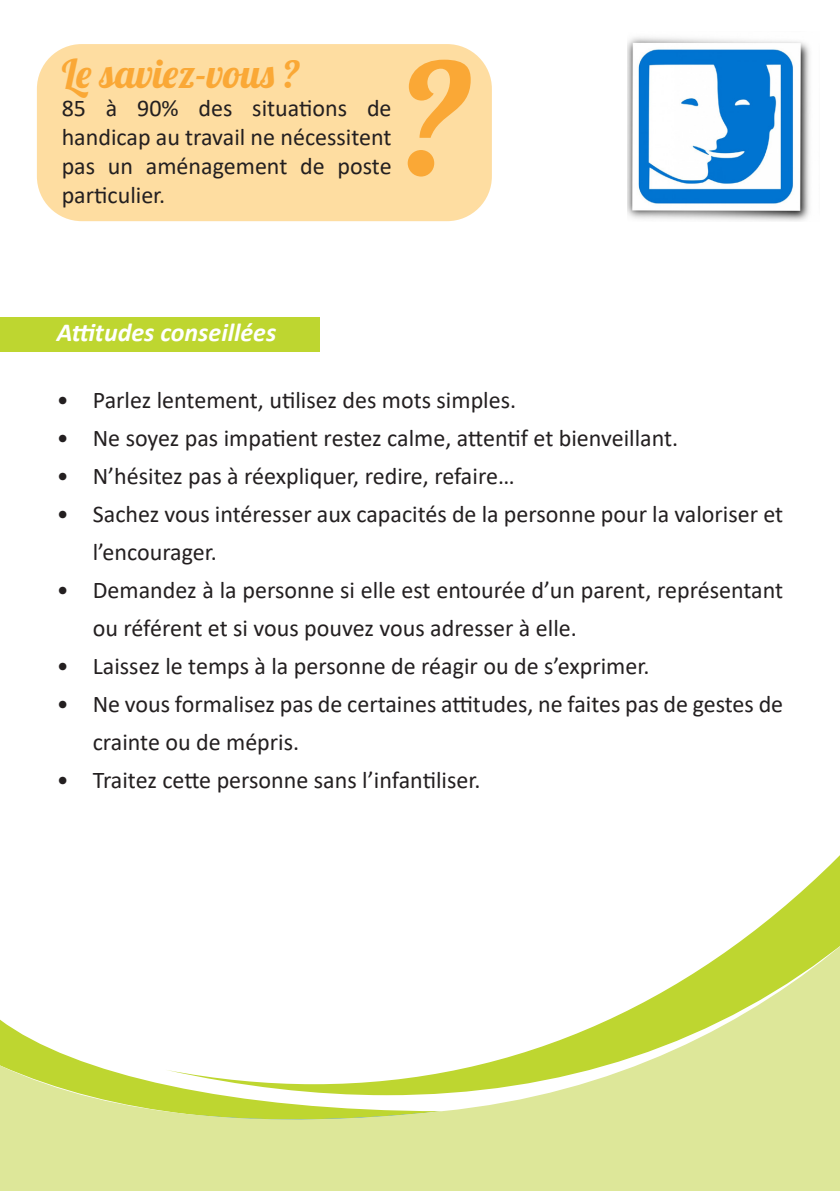
<style>
.page{position:relative;width:840px;height:1191px;background:#fff}
.page>*{position:absolute;margin:0;border:0;box-sizing:border-box;transform-origin:0 0}
.t1{font:167px "Lobster 1.4";color:#faa836}
.t2{font:40px "Lobster 1.4";letter-spacing:.025em;color:#faa836}
.t3{font:italic 700 26px "Calibri";color:#fff}
.t4{font:24px/38px "Calibri";color:#231f20}
</style>
<div class="page">
<svg style="left:746px;top:856px;width:93px;height:81px"></svg>
<svg style="left:0;top:937px;width:839px;height:254px"></svg>
<div style="left:0;top:317px;width:319px;height:34px;background:#bed630"></div>
<img style="left:627px;top:37px;width:183px;height:184px">
<div style="left:37px;top:44px;width:454px;height:177px;background:#fedda1;border-radius:45px"></div>
<p class="t2" style="left:62px;top:48px;width:240px">Le saviez-vous ?</p>
<p class="t4" style="left:62px;top:93px;width:331px;line-height:28.8px;text-align:justify">85 à 90% des situations de handicap au travail ne nécessitent pas un aménagement de poste particulier.</p>
<p class="t1" style="left:399px;top:9px;width:75px">?</p>
<p class="t3" style="left:57px;top:314px;width:221px">Attitudes conseillées</p>
<p class="t4" style="left:57px;top:380px;width:460px">• Parlez lentement, utilisez des mots simples.</p>
<p class="t4" style="left:57px;top:418px;width:622px">• Ne soyez pas impatient restez calme, attentif et bienveillant.</p>
<p class="t4" style="left:57px;top:456px;width:459px">• N’hésitez pas à réexpliquer, redire, refaire…</p>
<p class="t4" style="left:93px;top:494px;width:691px;text-indent:-36px">• Sachez vous intéresser aux capacités de la personne pour la valoriser et l’encourager.</p>
<p class="t4" style="left:93px;top:570px;width:691px;text-indent:-36px">• Demandez à la personne si elle est entourée d’un parent, représentant ou référent et si vous pouvez vous adresser à elle.</p>
<p class="t4" style="left:57px;top:646px;width:594px">• Laissez le temps à la personne de réagir ou de s’exprimer.</p>
<p class="t4" style="left:93px;top:684px;width:691px;text-indent:-36px">• Ne vous formalisez pas de certaines attitudes, ne faites pas de gestes de crainte ou de mépris.</p>
<p class="t4" style="left:57px;top:760px;width:425px">• Traitez cette personne sans l’infantiliser.</p>
</div>
